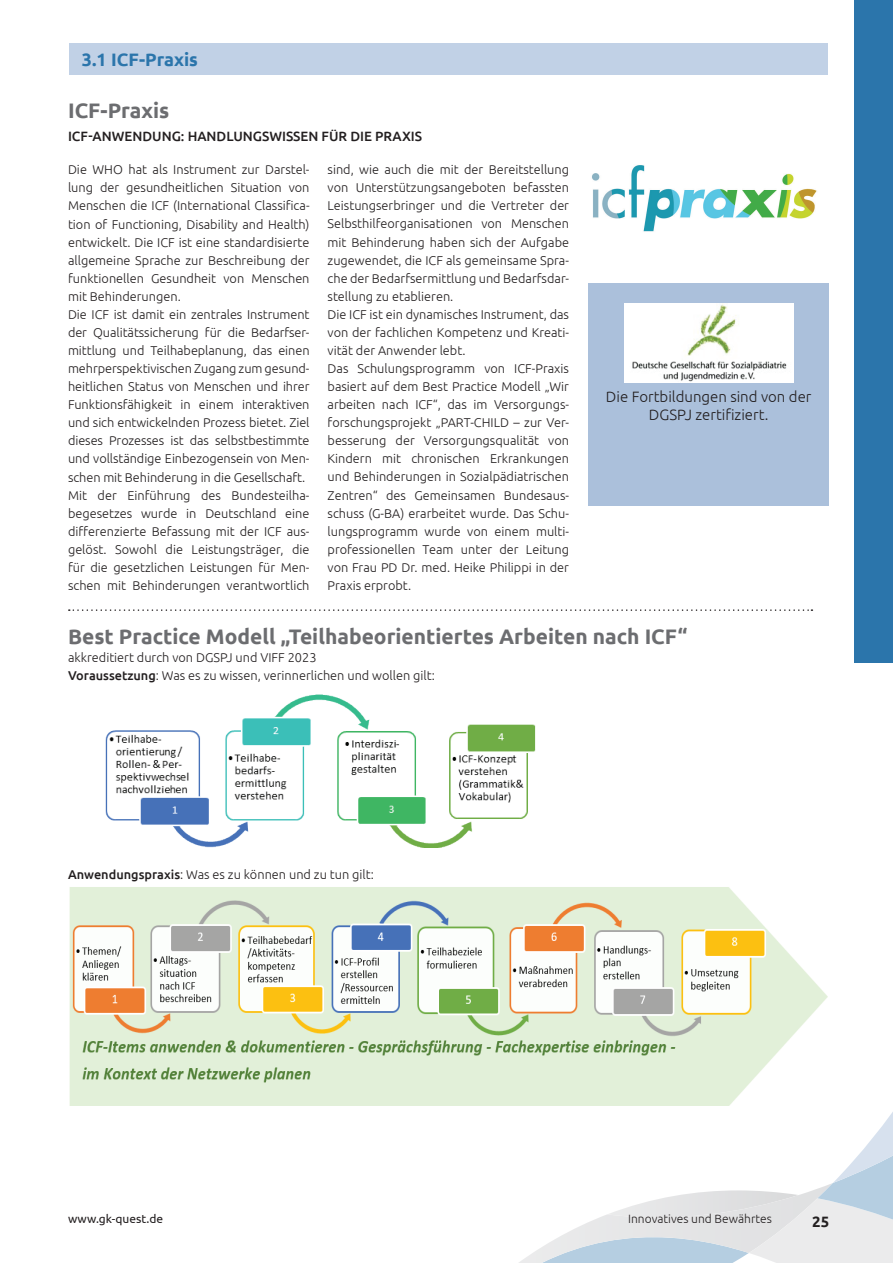
<style>
.page{position:relative;width:893px;height:1263px;background:#fff}
.page>*{position:absolute;margin:0;border:0;box-sizing:border-box;transform-origin:0 0}
.t1{font:700 21px "Ubuntu";color:#6c6d70}
.t2{font:700 18px "Ubuntu";color:#2b75ab}
.t3{font:300 15px/18px "Ubuntu";color:#231f20;text-align:center}
.t4{font:700 15px "Ubuntu";color:#231f20}
.t5{font:500 13.5px "Ubuntu";color:#231f20}
.t6{font:300 12.75px/18px "Ubuntu";color:#231f20}
.t7{font:300 12px "Ubuntu";color:#231f20}
.t8{font:12px "Ubuntu";color:#231f20}
.s1{font-weight:500}
</style>
<div class="page">
<svg style="left:519px;top:1112px;width:374px;height:151px"></svg>
<div style="left:855px;top:0;width:38px;height:662px;background:#2b75ab"></div>
<svg style="left:69px;top:609px;width:743px;height:2px"></svg>
<div style="left:69px;top:43px;width:759px;height:32px;background:#c1d1e6"></div>
<img style="left:105px;top:694px;width:431px;height:154px">
<img style="left:69px;top:887px;width:759px;height:219px">
<img style="left:592px;top:165px;width:225px;height:67px">
<div style="left:588px;top:283px;width:241px;height:223px;background:#abc0db"></div>
<img style="left:624px;top:304px;width:170px;height:78px">
<h2 class="t2" style="left:82px;top:49px;width:118px">3.1 ICF-Praxis</h2>
<h1 class="t1" style="left:68px;top:98px;width:103px">ICF-Praxis</h1>
<p class="t5" style="left:68px;top:128px;width:176px">ICF-Anwendung: HANDLUNG</p>
<p class="t5" style="left:262px;top:128px;width:162px">SWISSEN FÜR DIE PRAXIS</p>
<p class="t6" style="left:68px;top:160px;width:243px">Die WHO hat als Instrument zur Darstel&shy;lung der gesundheitlichen Situation von Menschen die ICF (International Classifica&shy;tion of Functioning, Disability and Health) entwickelt. Die ICF ist eine standardisierte allgemeine Sprache zur Beschreibung der funktionellen Gesundheit von Menschen mit Behinderungen.<br>Die ICF ist damit ein zentrales Instrument der Qualitätssicherung für die Bedarfser&shy;mittlung und Teilhabeplanung, das einen mehrperspektivischen Zugang zum gesund&shy;heitlichen Status von Menschen und ihrer Funktionsfähigkeit in einem interaktiven und sich entwickelnden Prozess bietet. Ziel dieses Prozesses ist das selbstbestimmte und vollständige Einbezogensein von Men&shy;schen mit Behinderung in die Gesellschaft.<br>Mit der Einführung des Bundesteilha&shy;begesetzes wurde in Deutschland eine differenzierte Befassung mit der ICF aus&shy;gelöst. Sowohl die Leistungsträger, die für die gesetzlichen Leistungen für Men&shy;schen mit Behinderungen verantwortlich</p>
<p class="t6" style="left:328px;top:160px;width:243px">sind, wie auch die mit der Bereitstellung von Unterstützungsangeboten befassten Leistungserbringer und die Vertreter der Selbsthilfeorganisationen von Menschen mit Behinderung haben sich der Aufgabe zugewendet, die ICF als gemeinsame Spra&shy;che der Bedarfsermittlung und Bedarfsdar&shy;stellung zu etablieren.<br>Die ICF ist ein dynamisches Instrument, das von der fachlichen Kompetenz und Kreati&shy;vität der Anwender lebt.<br>Das Schulungsprogramm von ICF-Praxis basiert auf dem Best Practice Modell „Wir arbeiten nach ICF“, das im Versorgungs&shy;forschungsprojekt „PART-CHILD – zur Ver&shy;besserung der Versorgungsqualität von Kindern mit chronischen Erkrankungen und Behinderungen in Sozialpädiatrischen Zentren“ des Gemeinsamen Bundesaus&shy;schuss (G-BA) erarbeitet wurde. Das Schu&shy;lungsprogramm wurde von einem multi&shy;professionellen Team unter der Leitung von Frau PD Dr. med. Heike Philippi in der Praxis erprobt.</p>
<p class="t3" style="left:606px;top:388px;width:207px">Die Fortbildungen sind von der<br>DGSPJ zertifiziert.</p>
<h1 class="t1" style="left:68px;top:624px;width:621px">Best Practice Modell „Teilhabeorientiertes Arbeiten nach ICF“</h1>
<p class="t6" style="left:68px;top:648px;width:368px">akkreditiert durch von DGSPJ und VIFF 2023<br><span class="s1">Voraussetzung</span>: Was es zu wissen, verinnerlichen und wollen gilt:</p>
<p class="t6" style="left:68px;top:865px;width:307px"><span class="s1">Anwendungspraxis</span>: Was es zu können und zu tun gilt:</p>
<p class="t8" style="left:68px;top:1211px;width:97px">www.gk-quest.de</p>
<p class="t7" style="left:628px;top:1211px;width:145px">Innovatives und Bewährtes</p>
<p class="t4" style="left:812px;top:1212px;width:19px">25</p>
</div>
